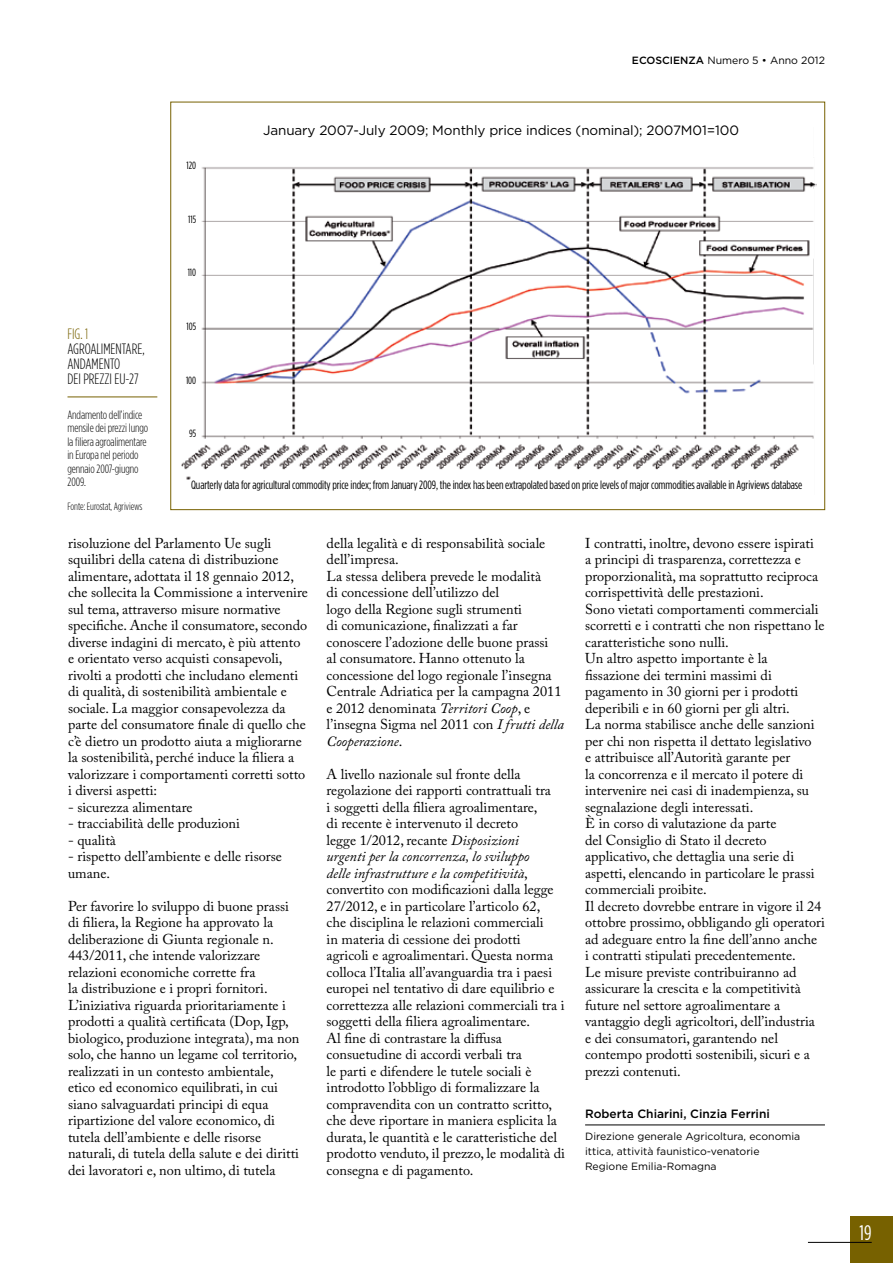
<style>
.page{position:relative;width:893px;height:1263px;background:#fff}
.page>*{position:absolute;margin:0;border:0;box-sizing:border-box;transform-origin:0 0}
.t1{font:21px "Gotham Condensed";color:#fff}
.t2{font:300 15px/15px "Gotham Condensed";color:#000}
.t3{font:300 15px "Gotham Condensed";color:#776100}
.t4{font:14.25px/16.5px "Adobe Caslon Pro";color:#000}
.t5{font:13.5px "Gotham HTF";letter-spacing:-.01em;color:#000}
.t6{font:condensed 12px "Gotham HTF";letter-spacing:-.01em;color:#000}
.t7{font:300 12px/13.5px "Gotham Condensed";letter-spacing:-.01em;color:#000}
.t8{font:500 12px "Gotham";color:#000}
.t9{font:10.5px/15px "Gotham";color:#000}
.t10{font:300 10.5px "Gotham Condensed";letter-spacing:-.01em;color:#000}
.t11{font:condensed 10.5px "Gotham HTF";letter-spacing:-.01em;color:#000}
.s1{font-weight:500}
.s2{font-style:italic}
</style>
<div class="page">
<div style="left:850px;top:1216px;width:43px;height:47px;background:#776100"></div>
<hr style="left:808px;top:1242px;width:64px;height:1px;background:#000">
<hr style="left:585px;top:1125px;width:240px;height:1px;background:#000">
<hr style="left:68px;top:397px;width:89px;height:1px;background:#776100">
<img style="left:182px;top:167px;width:634px;height:313px">
<p class="t9" style="left:632px;top:53px;width:195px"><span class="s1">ecoscienza</span> Numero 5 • Anno 2012</p>
<p class="t3" style="left:68px;top:326px;width:22px">fig . 1</p>
<p class="t2" style="left:68px;top:341px;width:7px">agroalimentare</p>
<p class="t2" style="left:142px;top:341px;width:4px">,</p>
<p class="t2" style="left:68px;top:356px;width:73px">andamento<br>dei prezzi eu-27</p>
<p class="t7" style="left:68px;top:408px;width:82px">Andamento dell’indice mensile dei prezzi lungo la filiera agroalimentare in Europa nel periodo gennaio 2007-giugno<br>2009.</p>
<p class="t10" style="left:68px;top:501px;width:76px">Fonte: Eurostat, Agriviews</p>
<p class="t11" style="left:187px;top:160px;width:11px">120</p>
<p class="t11" style="left:188px;top:213px;width:9px">115</p>
<p class="t11" style="left:188px;top:267px;width:10px">110</p>
<p class="t11" style="left:187px;top:321px;width:11px">105</p>
<p class="t11" style="left:186px;top:374px;width:12px">100</p>
<p class="t11" style="left:189px;top:428px;width:9px">95</p>
<p class="t5" style="left:263px;top:123px;width:477px">January 2007-July 2009; Monthly price indices (nominal); 2007M01=100</p>
<p class="t6" style="left:191px;top:478px;width:613px">Quarterly data for agricultural commodity price index; from January 2009, the index has been extrapolated based on price levels of major commodities available in Agriviews database</p>
<p class="t4" style="left:68px;top:534px;width:241px">risoluzione del Parlamento Ue sugli squilibri della catena di distribuzione alimentare, adottata il 18 gennaio 2012, che sollecita la Commissione a intervenire sul tema, attraverso misure normative specifiche. Anche il consumatore, secondo diverse indagini di mercato, è più attento e orientato verso acquisti consapevoli, rivolti a prodotti che includano elementi di qualità, di sostenibilità ambientale e sociale. La maggior consapevolezza da parte del consumatore finale di quello che c’è dietro un prodotto aiuta a migliorarne la sostenibilità, perché induce la filiera a valorizzare i comportamenti corretti sotto i diversi aspetti:</p>
<p class="t4" style="left:68px;top:798px;width:126px">- sicurezza alimentare</p>
<p class="t4" style="left:68px;top:815px;width:173px">- tracciabilità delle produzioni</p>
<p class="t4" style="left:68px;top:831px;width:49px">- qualità</p>
<p class="t4" style="left:68px;top:848px;width:215px">- rispetto dell’ambiente e delle risorse umane.</p>
<p class="t4" style="left:68px;top:897px;width:233px">Per favorire lo sviluppo di buone prassi di filiera, la Regione ha approvato la deliberazione di Giunta regionale n.<br>443/2011, che intende valorizzare relazioni economiche corrette fra<br>la distribuzione e i propri fornitori.<br>L’iniziativa riguarda prioritariamente i prodotti a qualità certificata (Dop, Igp, biologico, produzione integrata), ma non solo, che hanno un legame col territorio, realizzati in un contesto ambientale, etico ed economico equilibrati, in cui siano salvaguardati principi di equa ripartizione del valore economico, di tutela dell’ambiente e delle risorse naturali, di tutela della salute e dei diritti dei lavoratori e, non ultimo, di tutela</p>
<p class="t4" style="left:327px;top:534px;width:239px">della legalità e di responsabilità sociale dell’impresa.<br>La stessa delibera prevede le modalità<br>di concessione dell’utilizzo del<br>logo della Regione sugli strumenti<br>di comunicazione, finalizzati a far conoscere l’adozione delle buone prassi<br>al consumatore. Hanno ottenuto la concessione del logo regionale l’insegna Centrale Adriatica per la campagna 2011 e 2012 denominata <span class="s2">Territori Coop</span>, e l’insegna Sigma nel 2011 con <span class="s2">I frutti della Cooperazione</span>.</p>
<p class="t4" style="left:327px;top:765px;width:240px">A livello nazionale sul fronte della regolazione dei rapporti contrattuali tra<br>i soggetti della filiera agroalimentare,<br>di recente è intervenuto il decreto<br>legge 1/2012, recante <span class="s2">Disposizioni<br>urgenti per la concorrenza, lo sviluppo<br>delle infrastrutture e la competitività</span>, convertito con modificazioni dalla legge 27/2012, e in particolare l’articolo 62,<br>che disciplina le relazioni commerciali<br>in materia di cessione dei prodotti agricoli e agroalimentari. Questa norma colloca l’Italia all’avanguardia tra i paesi europei nel tentativo di dare equilibrio e correttezza alle relazioni commerciali tra i soggetti della filiera agroalimentare.<br>Al fine di contrastare la diffusa consuetudine di accordi verbali tra<br>le parti e difendere le tutele sociali è introdotto l’obbligo di formalizzare la compravendita con un contratto scritto, che deve riportare in maniera esplicita la durata, le quantità e le caratteristiche del prodotto venduto, il prezzo, le modalità di consegna e di pagamento.</p>
<p class="t4" style="left:585px;top:534px;width:241px">I contratti, inoltre, devono essere ispirati<br>a principi di trasparenza, correttezza e proporzionalità, ma soprattutto reciproca corrispettività delle prestazioni.<br>Sono vietati comportamenti commerciali scorretti e i contratti che non rispettano le caratteristiche sono nulli.<br>Un altro aspetto importante è la fissazione dei termini massimi di pagamento in 30 giorni per i prodotti deperibili e in 60 giorni per gli altri.<br>La norma stabilisce anche delle sanzioni per chi non rispetta il dettato legislativo<br>e attribuisce all’Autorità garante per<br>la concorrenza e il mercato il potere di intervenire nei casi di inadempienza, su segnalazione degli interessati.<br>è in corso di valutazione da parte<br>del Consiglio di Stato il decreto applicativo, che dettaglia una serie di aspetti, elencando in particolare le prassi commerciali proibite.<br>Il decreto dovrebbe entrare in vigore il 24 ottobre prossimo, obbligando gli operatori ad adeguare entro la fine dell’anno anche<br>i contratti stipulati precedentemente.<br>Le misure previste contribuiranno ad assicurare la crescita e la competitività future nel settore agroalimentare a vantaggio degli agricoltori, dell’industria<br>e dei consumatori, garantendo nel contempo prodotti sostenibili, sicuri e a prezzi contenuti.</p>
<p class="t8" style="left:585px;top:1107px;width:186px">Roberta Chiarini, Cinzia Ferrini</p>
<p class="t9" style="left:585px;top:1128px;width:217px">Direzione generale Agricoltura, economia ittica, attività faunistico-venatorie<br>Regione Emilia-Romagna</p>
<h1 class="t1" style="left:860px;top:1221px;width:14px">19</h1>
</div>
